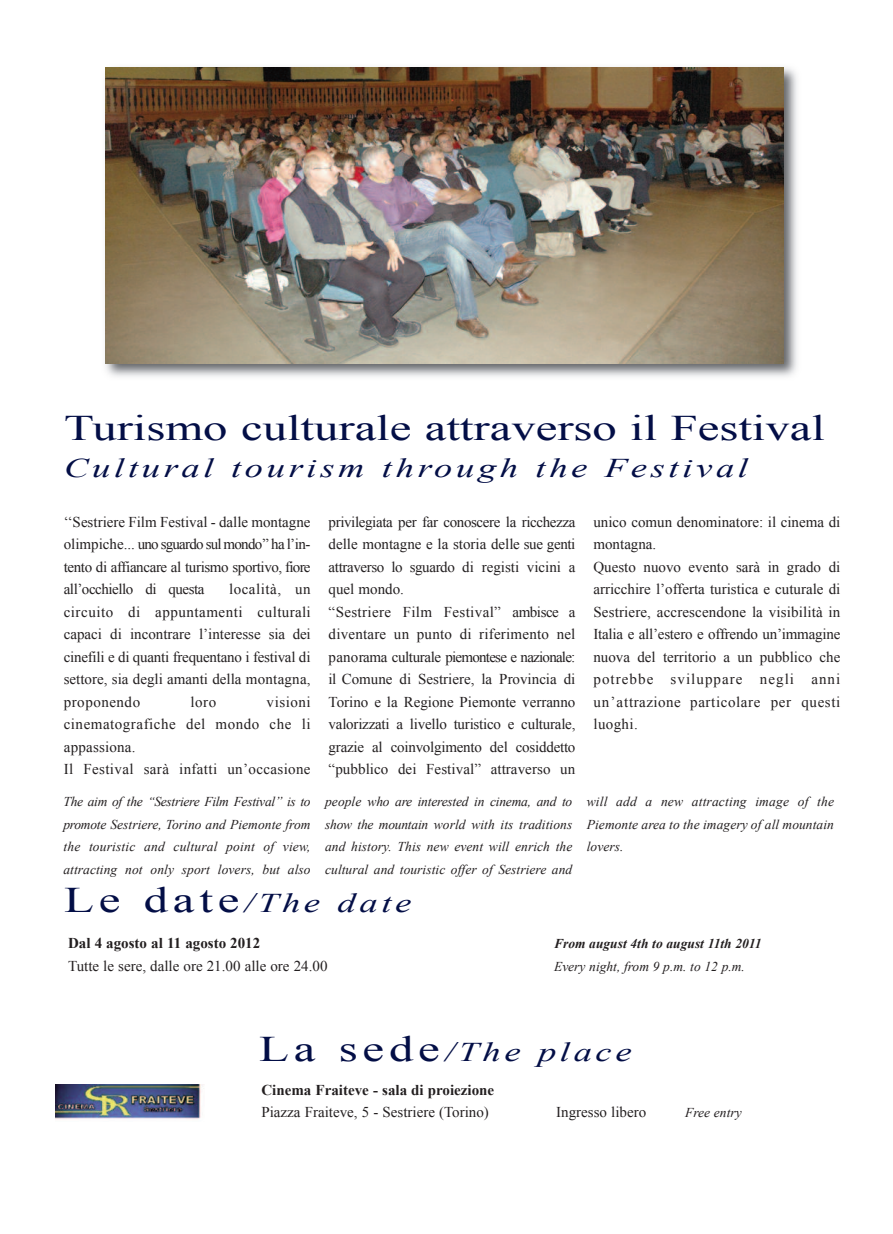
<style>
.page{position:relative;width:893px;height:1234px;background:#fff}
.page>*{position:absolute;margin:0;border:0;box-sizing:border-box;transform-origin:0 0}
.t1{font:36px "Times New Roman";color:#030e46;scale:1.35 1}
.t2{font:italic 27px "Times New Roman";letter-spacing:.1em;color:#030e46;scale:1.35 1}
.t3{font:15px/22.5px "Times New Roman";color:#231f20;text-align:justify}
.t4{font:15px/22.5px "Times New Roman";letter-spacing:.025em;color:#231f20}
.t5{font:700 15px "Times New Roman";color:#231f20}
.t6{font:italic 13.5px/22.5px "Times New Roman";letter-spacing:.005em;color:#231f20;text-align:justify}
.t7{font:italic 700 13.5px "Times New Roman";color:#231f20}
.s1{font-style:normal;font-size:36px}
</style>
<div class="page">
<img style="left:105px;top:67px;width:692px;height:310px">
<img style="left:106px;top:68px;width:677px;height:295px">
<img style="left:56px;top:1084px;width:147px;height:35px">
<h1 class="t1" style="left:64px;top:408px;width:565px">Turismo culturale attraverso il Festival</h1>
<h2 class="t2" style="left:64px;top:453px;width:508px">Cultural tourism through the Festival</h2>
<p class="t3" style="left:64px;top:510px;width:248px">‘‘Sestriere Film Festival - dalle montagne olimpiche... uno sguardo sul mondo’’ha l’in&shy;tento di affiancare al turismo sportivo, fiore all’occhiello di questa</p>
<p class="t3" style="left:329px;top:510px;width:248px;text-align:left">privilegiata per far conoscere la ricchezza delle montagne e la storia delle sue genti attraverso lo sguardo di registi vicini a quel mondo.<br>“Sestriere Film Festival” ambisce a diventare un punto di riferimento nel panorama culturale piemontese e nazionale: il Comune di Sestriere, la Provincia di Torino e la Regione Piemonte verranno valorizzati a livello turistico e culturale, grazie al coinvolgimento del cosiddetto “pubblico dei Festival” attraverso un</p>
<p class="t3" style="left:593px;top:510px;width:248px;text-align:left">unico comun denominatore: il cinema di montagna.<br>Questo nuovo evento sarà in grado di arricchire l’offerta turistica e cuturale di Sestriere, accrescendone la visibilità in Italia e all’estero e offrendo un’immagine nuova del territorio a un pubblico che potrebbe sviluppare negli anni un’attrazione particolare per questi luoghi.</p>
<p class="t3" style="left:64px;top:577px;width:248px;text-indent:165px">località, un circuito di appuntamenti culturali capaci di incontrare l’interesse sia dei cinefili e di quanti frequentano i festival di settore, sia degli amanti della montagna, proponendo</p>
<p class="t4" style="left:64px;top:690px;width:248px;text-indent:203px">visioni cinematografiche del mondo che li appassiona.<br>Il Festival sarà infatti un’occasione</p>
<p class="t3" style="left:191px;top:690px;width:27px">loro</p>
<p class="t6" style="left:63px;top:790px;width:249px">The aim of the ‘‘Sestriere Film Festival” is to promote Sestriere, Torino and Piemonte from the touristic and cultural point of view, attracting not only sport lovers, but also</p>
<p class="t6" style="left:325px;top:790px;width:249px">people who are interested in cinema, and to show the mountain world with its traditions and history. This new event will enrich the cultural and touristic offer of Sestriere and</p>
<p class="t6" style="left:587px;top:790px;width:249px">will add a new attracting image of the Piemonte area to the imagery of all mountain lovers.</p>
<h2 class="t2" style="left:64px;top:887px;width:259px"><span class="s1">Le date</span>/The date</h2>
<p class="t5" style="left:68px;top:934px;width:194px">Dal 4 agosto al 11 agosto 2012</p>
<p class="t7" style="left:554px;top:935px;width:209px">From august 4th to august 11th 2011</p>
<p class="t3" style="left:68px;top:954px;width:261px">Tutte le sere, dalle ore 21.00 alle ore 24.00</p>
<p class="t6" style="left:554px;top:954px;width:192px">Every night, from 9 p.m. to 12 p.m.</p>
<h2 class="t2" style="left:259px;top:1036px;width:277px"><span class="s1">La sede</span>/The place</h2>
<p class="t5" style="left:261px;top:1081px;width:234px">Cinema Fraiteve - sala di proiezione</p>
<p class="t3" style="left:261px;top:1100px;width:229px">Piazza Fraiteve, 5 - Sestriere (Torino)</p>
<p class="t3" style="left:556px;top:1100px;width:91px">Ingresso libero</p>
<p class="t6" style="left:685px;top:1101px;width:58px">Free entry</p>
</div>
